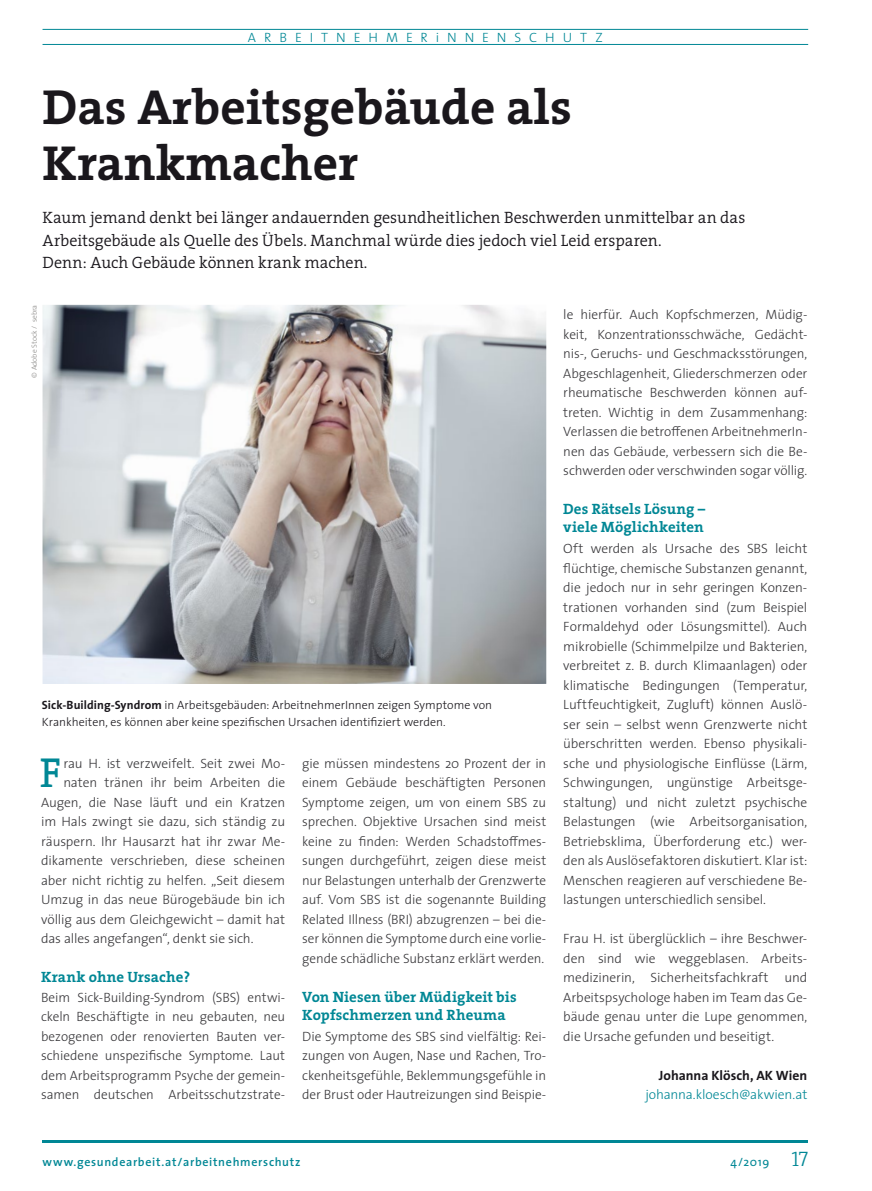
<style>
.page{position:relative;width:872px;height:1191px;background:#fff}
.page>*{position:absolute;margin:0;border:0;box-sizing:border-box;transform-origin:0 0}
.t1{font:700 49.5px/55.5px "The Serif";color:#1a171c}
.t2{font:42.45px "The Serif";color:#008795}
.t3{font:300 16.5px/22.5px "The Serif";color:#1a171c}
.t4{font:700 15px/18px "The Serif";letter-spacing:.005em;color:#008795}
.t5{font:300 13.5px/19.5px "The Sans";letter-spacing:-.005em;color:#38373a;text-align:justify}
.t6{font:300 13.5px "The Sans";letter-spacing:-.01em;color:#008795}
.t7{font:300 13.5px "The Sans";letter-spacing:.59em;color:#008795}
.t8{font:700 13.5px "The Sans";color:#1a171c}
.t9{font:300 12px/16.5px "The Sans";color:#1a171c}
.t10{font:600 12px "The Sans";letter-spacing:.06em;color:#008795}
.t11{font:12px "The Sans";color:#008795}
.t12{font:300 7.5px "The Sans";color:#888785}
.s1{font-weight:700}
.s2{font-family:"The Serif Light Caps";font-size:21px}
</style>
<div class="page">
<hr style="left:43px;top:1140px;width:765px;height:2px;background:#008795">
<hr style="left:43px;top:29px;width:765px;height:1px;background:#008795">
<hr style="left:43px;top:44px;width:765px;height:1px;background:#008795">
<img style="left:43px;top:305px;width:503px;height:379px">
<p class="t7" style="left:248px;top:26px;width:356px">ARBEITNEHMERiNNENSCHUTZ</p>
<h1 class="t1" style="left:43px;top:78px;width:531px">Das Arbeitsgebäude als<br>Krankmacher</h1>
<p class="t3" style="left:43px;top:206px;width:704px">Kaum jemand denkt bei länger andauernden gesundheitlichen Beschwerden unmittelbar an das<br>Arbeitsgebäude als Quelle des Übels. Manchmal würde dies jedoch viel Leid ersparen.<br>Denn: Auch Gebäude können krank machen.</p>
<p class="t12" style="left:28px;top:377px;width:74px;rotate:-90deg">© Adobe Stock / sebra</p>
<p class="t9" style="left:42px;top:696px;width:452px"><span class="s1">Sick-Building-Syndrom</span> in Arbeitsgebäuden: ArbeitnehmerInnen zeigen Symptome von<br>Krankheiten, es können aber keine spezifischen Ursachen identifiziert werden.</p>
<h2 class="t2" style="left:40px;top:737px;width:23px">F</h2>
<p class="t5" style="left:63px;top:753px;width:223px">rau H. ist verzweifelt. Seit zwei Mo-</p>
<p class="t5" style="left:63px;top:772px;width:223px">naten tränen ihr beim Arbeiten die</p>
<p class="t5" style="left:41px;top:792px;width:245px">Augen, die Nase läuft und ein Kratzen</p>
<p class="t5" style="left:41px;top:811px;width:245px">im Hals zwingt sie dazu, sich ständig zu</p>
<p class="t5" style="left:41px;top:831px;width:245px">räuspern. Ihr Hausarzt hat ihr zwar Me-</p>
<p class="t5" style="left:41px;top:850px;width:245px">dikamente verschrieben, diese scheinen</p>
<p class="t5" style="left:41px;top:870px;width:246px">aber nicht richtig zu helfen. „Seit diesem</p>
<p class="t5" style="left:41px;top:889px;width:246px">Umzug in das neue Bürogebäude bin ich</p>
<p class="t5" style="left:41px;top:909px;width:246px">völlig aus dem Gleichgewicht – damit hat</p>
<p class="t5" style="left:41px;top:928px;width:214px">das alles angefangen“, denkt sie sich.</p>
<p class="t4" style="left:41px;top:968px;width:151px">Krank ohne Ursache?</p>
<p class="t5" style="left:41px;top:987px;width:245px">Beim Sick-Building-Syndrom (SBS) entwi&shy;ckeln Beschäftigte in neu gebauten, neu bezogenen oder renovierten Bauten ver&shy;schiedene unspezifische Symptome. Laut dem Arbeitsprogramm Psyche der gemein&shy;samen deutschen Arbeitsschutzstrate-</p>
<p class="t5" style="left:302px;top:753px;width:245px">gie müssen mindestens 20 Prozent der in einem Gebäude beschäftigten Personen Symptome zeigen, um von einem SBS zu sprechen. Objektive Ursachen sind meist keine zu finden: Werden Schadstoffmes&shy;sungen durchgeführt, zeigen diese meist nur Belastungen unterhalb der Grenzwerte auf. Vom SBS ist die sogenannte Building Related Illness (BRI) abzugrenzen – bei die&shy;ser können die Symptome durch eine vorlie&shy;gende schädliche Substanz erklärt werden.</p>
<p class="t4" style="left:302px;top:987px;width:216px">Von Niesen über Müdigkeit bis<br>Kopfschmerzen und Rheuma</p>
<p class="t5" style="left:302px;top:1026px;width:245px">Die Symptome des SBS sind vielfältig: Rei&shy;zungen von Augen, Nase und Rachen, Tro&shy;ckenheitsgefühle, Beklemmungsgefühle in der Brust oder Hautreizungen sind Beispie-</p>
<p class="t5" style="left:563px;top:304px;width:245px">le hierfür. Auch Kopfschmerzen, Müdig&shy;keit, Konzentrationsschwäche, Gedächt&shy;nis-, Geruchs- und Geschmacksstörungen, Abgeschlagenheit, Gliederschmerzen oder rheumatische Beschwerden können auf&shy;treten. Wichtig in dem Zusammenhang:<br>Verlassen die betroffenen ArbeitnehmerIn&shy;nen das Gebäude, verbessern sich die Be&shy;schwerden oder verschwinden sogar völlig.</p>
<p class="t4" style="left:563px;top:500px;width:144px">Des Rätsels Lösung – viele Möglichkeiten</p>
<p class="t5" style="left:563px;top:538px;width:246px">Oft werden als Ursache des SBS leicht flüchtige, chemische Substanzen genannt, die jedoch nur in sehr geringen Konzen&shy;trationen vorhanden sind (zum Beispiel Formaldehyd oder Lösungsmittel). Auch mikrobielle (Schimmelpilze und Bakterien, verbreitet z. B. durch Klimaanlagen) oder klimatische Bedingungen (Temperatur, Luftfeuchtigkeit, Zugluft) können Auslö&shy;ser sein – selbst wenn Grenzwerte nicht überschritten werden. Ebenso physikali&shy;sche und physiologische Einflüsse (Lärm, Schwingungen, ungünstige Arbeitsge&shy;staltung) und nicht zuletzt psychische Belastungen (wie Arbeitsorganisation, Betriebsklima, Überforderung etc.) wer&shy;den als Auslösefaktoren diskutiert. Klar ist:<br>Menschen reagieren auf verschiedene Be&shy;lastungen unterschiedlich sensibel.</p>
<p class="t5" style="left:563px;top:928px;width:245px">Frau H. ist überglücklich – ihre Beschwer&shy;den sind wie weggeblasen. Arbeits&shy;medizinerin, Sicherheitsfachkraft und Arbeitspsychologe haben im Team das Ge&shy;bäude genau unter die Lupe genommen, die Ursache gefunden und beseitigt.</p>
<p class="t8" style="left:659px;top:1064px;width:150px">Johanna Klösch, AK Wien</p>
<p class="t6" style="left:645px;top:1083px;width:163px">johanna.kloesch@akwien.at</p>
<p class="t10" style="left:43px;top:1151px;width:259px">www.gesundearbeit.at/arbeitnehmerschutz</p>
<p class="t11" style="left:730px;top:1151px;width:79px">4/2019 <span class="s2">17</span></p>
</div>
